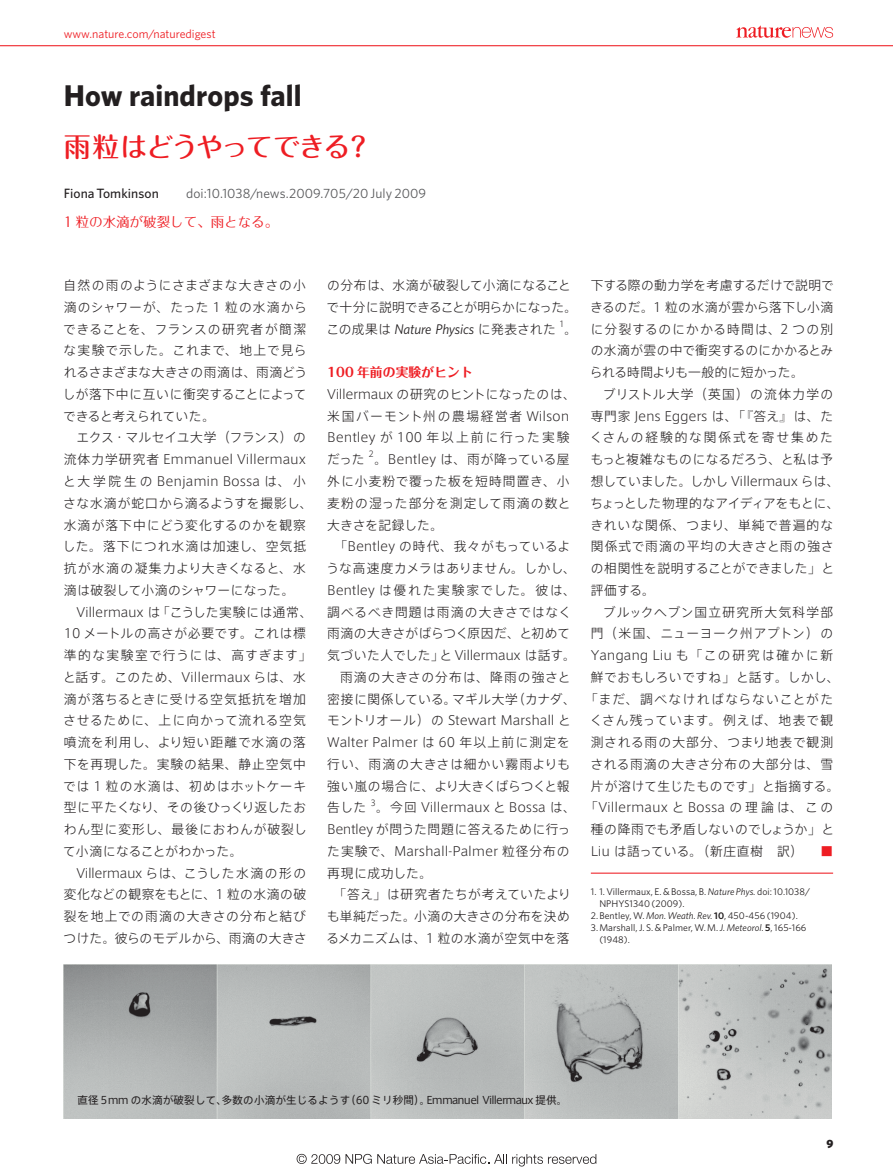
<style>
.page{position:relative;width:893px;height:1174px;background:#fff}
.page>*{position:absolute;margin:0;border:0;box-sizing:border-box;transform-origin:0 0}
.t1{font:700 30px "Whitney";letter-spacing:.005em;color:#231f20}
.t2{font:500 27px "Maru Fo Pro";letter-spacing:-.06em;color:#ee1d23}
.t3{font:italic 14.1px "Whitney";letter-spacing:-.01em;color:#231f20}
.t4{font:13.5px "Whitney";letter-spacing:.005em;color:#57585a}
.t5{font:13.5px "Folk Pro";color:#ee1d23}
.t6{font:500 13.5px "Whitney";letter-spacing:.005em;color:#231f20}
.t7{font:300 12.75px/21.8px "Axis Std";letter-spacing:.035em;color:#231f20;text-align:justify}
.t8{font:300 12.75px "Axis Std";letter-spacing:-.01em;color:#231f20}
.t9{font:300 12.75px "Axis Std";letter-spacing:-.005em;color:#231f20}
.t10{font:300 12.75px/21.8px "Axis Std";letter-spacing:.005em;color:#231f20}
.t11{font:300 12.75px/21.8px "Axis Std";letter-spacing:.01em;color:#231f20}
.t12{font:300 12.75px "Axis Std";letter-spacing:.095em;color:#231f20}
.t13{font:300 12.75px "Axis Std";color:#231f20}
.t14{font:300 12.75px "Axis Std";letter-spacing:.075em;color:#231f20}
.t15{font:300 12.75px "Axis Std";letter-spacing:.055em;color:#231f20}
.t16{font:300 12.75px "Axis Std";letter-spacing:.08em;color:#231f20}
.t17{font:300 12.75px "Axis Std";letter-spacing:.1em;color:#231f20}
.t18{font:300 12.75px "Axis Std";letter-spacing:-.035em;color:#231f20}
.t19{font:300 12.75px "Axis Std";letter-spacing:-.02em;color:#231f20}
.t20{font:300 12.75px "Axis Std";letter-spacing:.015em;color:#231f20}
.t21{font:300 12.75px "Axis Std";letter-spacing:.09em;color:#231f20}
.t22{font:700 12.75px "Folk Pro";letter-spacing:.01em;color:#ee1d23}
.t23{font:300 12.75px "Axis Std";color:#ee1d23}
.t24{font:12px "Whitney";color:#ee1d23}
.t25{font:900 12px "Whitney";color:#231f20}
.t26{font:10.5px "Axis Std";letter-spacing:.02em;color:#231f20}
.t27{font:9.75px "Whitney";letter-spacing:.005em;color:#231f20}
.t28{font:300 8.25px "Axis Std";color:#231f20}
.s1{font-family:"Axis Std";font-weight:300;font-style:normal;font-size:12.75px}
.s2{font-style:italic}
.s3{font-weight:600}
</style>
<div class="page">
<hr style="left:591px;top:872px;width:242px;height:1px;background:#ee1d23">
<img style="left:64px;top:965px;width:768px;height:153px">
<hr style="left:0;top:45px;width:893px;height:1px;background:#ee1d23">
<svg style="left:736px;top:26px;width:97px;height:12px"></svg>
<svg style="left:297px;top:1153px;width:43px;height:10px"></svg>
<svg style="left:346px;top:1153px;width:250px;height:13px"></svg>
<p class="t24" style="left:64px;top:26px;width:153px">www.nature.com/naturedigest</p>
<h1 class="t1" style="left:64px;top:76px;width:239px">How raindrops fall</h1>
<h2 class="t2" style="left:64px;top:125px;width:309px">雨粒はどうやってできる？</h2>
<p class="t6" style="left:64px;top:185px;width:97px">Fiona Tomkinson</p>
<p class="t4" style="left:186px;top:185px;width:242px">doi:10.1038/news.2009.705/20 July 2009</p>
<p class="t5" style="left:64px;top:210px;width:216px">1 粒の水滴が破裂して、雨となる。</p>
<p class="t7" style="left:63px;top:274px;width:246px">自然の雨のようにさまざまな大きさの小滴のシャワーが、たった 1 粒の水滴からできることを、フランスの研究者が簡潔な実験で示した。これまで、地上で見られるさまざまな大きさの雨滴は、雨滴どうしが落下中に互いに衝突することによってできると考えられていた。</p>
<p class="t7" style="left:63px;top:426px;width:251px;text-align:left;text-indent:14px">エクス・マルセイユ大学（フランス）の流体力学研究者 Emmanuel Villermauxと大学院生の Benjamin Bossa は、小さな水滴が蛇口から滴るようすを撮影し、水滴が落下中にどう変化するのかを観察した。落下につれ水滴は加速し、空気抵抗が水滴の凝集力より大きくなると、水滴は破裂して小滴のシャワーになった。</p>
<p class="t7" style="left:63px;top:600px;width:251px;text-align:left;text-indent:14px">Villermaux は「こうした実験には通常、<br>10 メートルの高さが必要です。これは標準的な実験室で行うには、高すぎます」と話す。このため、Villermaux らは、水滴が落ちるときに受ける空気抵抗を増加させるために、上に向かって流れる空気噴流を利用し、より短い距離で水滴の落下を再現した。実験の結果、静止空気中では 1 粒の水滴は、初めはホットケーキ型に平たくなり、その後ひっくり返したおわん型に変形し、最後におわんが破裂して小滴になることがわかった。</p>
<p class="t7" style="left:64px;top:861px;width:245px;text-indent:13px">Villermaux らは、こうした水滴の形の変化などの観察をもとに、1 粒の水滴の破裂を地上での雨滴の大きさの分布と結びつけた。彼らのモデルから、雨滴の大きさ</p>
<p class="t11" style="left:327px;top:274px;width:252px">の分布は、水滴が破裂して小滴になることで十分に説明できることが明らかになった。</p>
<p class="t3" style="left:326px;top:319px;width:231px"><span class="s1">この成果は</span> Nature Physics <span class="s1">に発表された</span></p>
<p class="t28" style="left:559px;top:318px;width:7px">1</p>
<p class="t7" style="left:565px;top:317px;width:14px">。</p>
<p class="t22" style="left:327px;top:361px;width:147px">100 年前の実験がヒント</p>
<p class="t10" style="left:327px;top:382px;width:250px">Villermaux の研究のヒントになったのは、米国バーモント州の農場経営者 Wilson<br>Bentley が 100 年以上前に行った実験だった</p>
<p class="t28" style="left:369px;top:448px;width:7px">2</p>
<p class="t8" style="left:374px;top:450px;width:197px">。Bentley は、雨が降っている屋</p>
<p class="t14" style="left:327px;top:472px;width:244px">外に小麦粉で覆った板を短時間置き、小</p>
<p class="t12" style="left:327px;top:493px;width:245px">麦粉の湿った部分を測定して雨滴の数と</p>
<p class="t9" style="left:327px;top:515px;width:118px">大きさを記録した。</p>
<p class="t19" style="left:334px;top:537px;width:237px">「Bentley の時代、我々がもっているよ</p>
<p class="t7" style="left:326px;top:556px;width:251px">うな高速度カメラはありません。しかし、</p>
<p class="t12" style="left:327px;top:580px;width:250px">Bentley は優れた実験家でした。彼は、</p>
<p class="t15" style="left:327px;top:602px;width:245px">調べるべき問題は雨滴の大きさではなく</p>
<p class="t13" style="left:327px;top:624px;width:245px">雨滴の大きさがばらつく原因だ、と初めて</p>
<p class="t18" style="left:327px;top:646px;width:250px">気づいた人でした」と Villermaux は話す。</p>
<p class="t21" style="left:340px;top:667px;width:232px">雨滴の大きさの分布は、降雨の強さと</p>
<p class="t7" style="left:327px;top:687px;width:250px">密接に関係している。マギル大学（カナダ、</p>
<p class="t8" style="left:327px;top:711px;width:245px">モントリオール）の Stewart Marshall と</p>
<p class="t8" style="left:327px;top:733px;width:244px">Walter Palmer は 60 年以上前に測定を</p>
<p class="t16" style="left:327px;top:754px;width:244px">行い、雨滴の大きさは細かい霧雨よりも</p>
<p class="t9" style="left:327px;top:776px;width:244px">強い嵐の場合に、より大きくばらつくと報</p>
<p class="t7" style="left:327px;top:796px;width:41px">告した</p>
<p class="t28" style="left:370px;top:796px;width:7px">3</p>
<p class="t8" style="left:376px;top:798px;width:201px">。今回 Villermaux と Bossa は、</p>
<p class="t9" style="left:327px;top:820px;width:245px">Bentley が問うた問題に答えるために行っ</p>
<p class="t8" style="left:327px;top:841px;width:244px">た実験で、Marshall-Palmer 粒径分布の</p>
<p class="t7" style="left:327px;top:861px;width:107px">再現に成功した。</p>
<p class="t7" style="left:333px;top:883px;width:239px">「答え」は研究者たちが考えていたより</p>
<p class="t7" style="left:327px;top:904px;width:244px">も単純だった。小滴の大きさの分布を決め</p>
<p class="t7" style="left:326px;top:926px;width:245px">るメカニズムは、1 粒の水滴が空気中を落</p>
<p class="t7" style="left:590px;top:274px;width:246px">下する際の動力学を考慮するだけで説明できるのだ。1 粒の水滴が雲から落下し小滴に分裂するのにかかる時間は、2 つの別の水滴が雲の中で衝突するのにかかるとみられる時間よりも一般的に短かった。</p>
<p class="t7" style="left:590px;top:382px;width:251px;text-align:left;text-indent:13px">ブリストル大学（英国）の流体力学の専門家 Jens Eggers は、「『答え』は、たくさんの経験的な関係式を寄せ集めたもっと複雑なものになるだろう、と私は予想していました。しかし Villermaux らは、ちょっとした物理的なアイディアをもとに、きれいな関係、つまり、単純で普遍的な関係式で雨滴の平均の大きさと雨の強さの相関性を説明することができました」と評価する。</p>
<p class="t17" style="left:603px;top:602px;width:232px">ブルックヘブン国立研究所大気科学部</p>
<p class="t7" style="left:591px;top:622px;width:244px">門（米国、ニューヨーク州アプトン）の</p>
<p class="t7" style="left:591px;top:643px;width:244px">Yangang Liu も「この研究は確かに新</p>
<p class="t7" style="left:591px;top:665px;width:250px">鮮でおもしろいですね」と話す。しかし、</p>
<p class="t17" style="left:585px;top:689px;width:249px">「まだ、調べなければならないことがた</p>
<p class="t14" style="left:590px;top:711px;width:245px">くさん残っています。例えば、地表で観</p>
<p class="t15" style="left:591px;top:733px;width:244px">測される雨の大部分、つまり地表で観測</p>
<p class="t16" style="left:590px;top:754px;width:244px">される雨滴の大きさ分布の大部分は、雪</p>
<p class="t7" style="left:591px;top:774px;width:250px">片が溶けて生じたものです」と指摘する。</p>
<p class="t9" style="left:585px;top:798px;width:249px">「Villermaux と Bossa の理論は、この</p>
<p class="t20" style="left:591px;top:820px;width:245px">種の降雨でも矛盾しないのでしょうか」と</p>
<p class="t13" style="left:591px;top:841px;width:214px">Liu は語っている。（新庄直樹　訳）</p>
<p class="t23" style="left:820px;top:841px;width:14px">■</p>
<p class="t27" style="left:591px;top:884px;width:221px">1. 1. Villermaux, E. &amp; Bossa, B. <span class="s2">Nature Phys.</span> doi: 10.1038/</p>
<p class="t27" style="left:599px;top:896px;width:87px">NPHYS1340 (2009).</p>
<p class="t27" style="left:591px;top:908px;width:208px">2.Bentley, W. <span class="s2">Mon. Weath. Rev.</span><span class="s3">10</span>, 450-456 (1904).</p>
<p class="t27" style="left:591px;top:920px;width:217px">3.Marshall, J. S. &amp; Palmer, W. M. <span class="s2">J. Meteorol.</span> <span class="s3">5</span>, 165-166</p>
<p class="t27" style="left:599px;top:932px;width:32px">(1948).</p>
<p class="t26" style="left:78px;top:1092px;width:491px">直径 5mm の水滴が破裂して、多数の小滴が生じるようす（60 ミリ秒間）。Emmanuel Villermaux 提供。</p>
<p class="t25" style="left:826px;top:1136px;width:8px">9</p>
</div>
